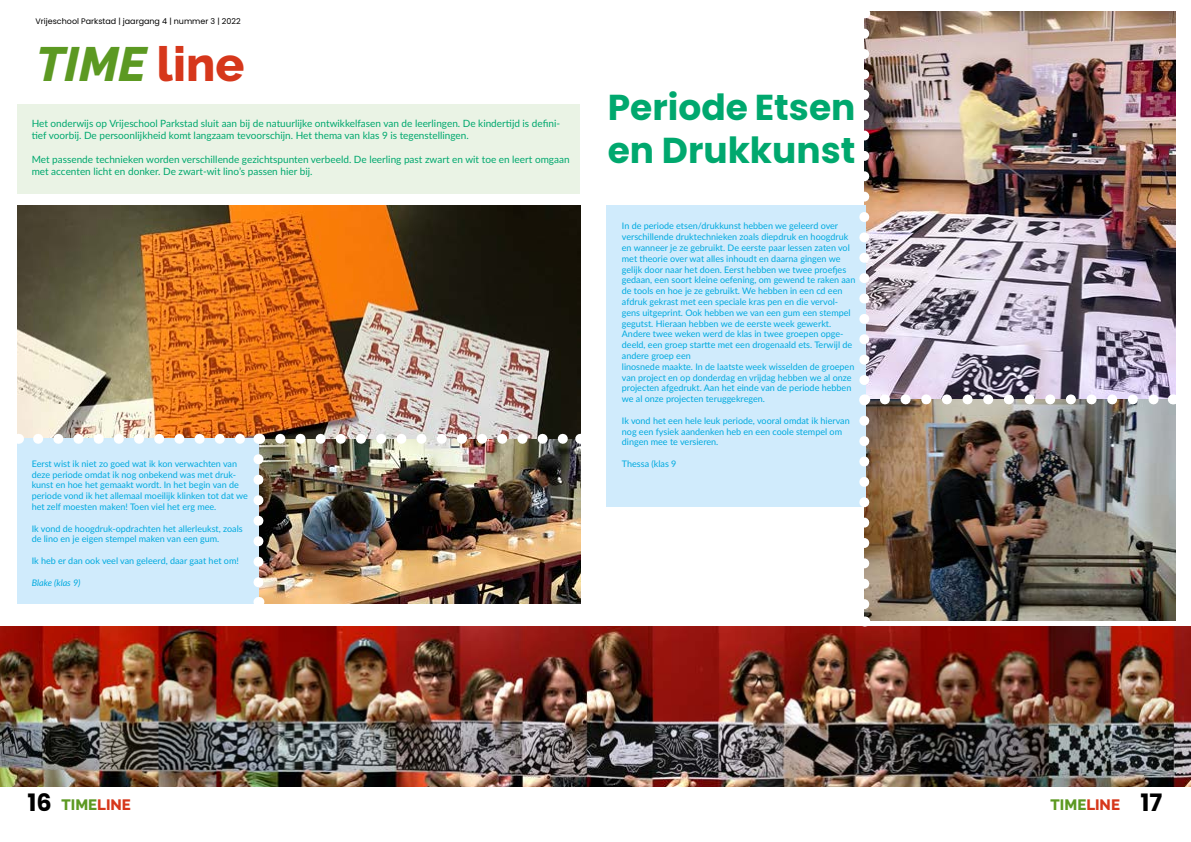
<style>
.page{position:relative;width:1191px;height:842px;background:#fff}
.page>*{position:absolute;margin:0;border:0;box-sizing:border-box;transform-origin:0 0}
.t1{font:italic 800 48px "Raleway";color:#5c9922}
.t2{font:700 36px/43.2px "Poppins";color:#00a86e}
.t3{font:700 24px "Poppins";color:#000}
.t4{font:800 15px "Raleway";color:#5c9922}
.t5{font:10px/12px "Lato";color:#00a86e}
.t6{font:9px/10.8px "Lato";color:#00aadf}
.t7{font:italic 9px "Lato";color:#00aadf}
.t8{font:8px "Poppins";color:#000}
.s1{font-style:normal;color:#d6371b}
.s2{color:#d6371b}
.s3{font-family:"Poppins";font-weight:700;font-size:24px;color:#000}
</style>
<div class="page">
<img style="left:0;top:626px;width:1191px;height:160px">
<img style="left:864px;top:11px;width:311px;height:610px">
<img style="left:258px;top:439px;width:322px;height:164px">
<img style="left:17px;top:205px;width:563px;height:234px">
<div style="left:17px;top:104px;width:563px;height:90px;background:#eaf3e5"></div>
<div style="left:17px;top:438px;width:241px;height:165px;background:#d0ebfc"></div>
<div style="left:606px;top:205px;width:259px;height:302px;background:#d0ebfc"></div>
<img style="left:38px;top:434px;width:532px;height:10px">
<svg style="left:253px;top:459px;width:10px;height:145px"></svg>
<svg style="left:885px;top:394px;width:277px;height:10px"></svg>
<img style="left:859px;top:34px;width:10px;height:587px">
<p class="t8" style="left:35px;top:17px;width:207px">Vrijeschool Parkstad | jaargang 4 | nummer 3 | 2022</p>
<h1 class="t1" style="left:36px;top:36px;width:210px">TIME <span class="s1">line</span></h1>
<p class="t5" style="left:32px;top:117px;width:530px">Het onderwijs op Vrijeschool Parkstad sluit aan bij de natuurlijke ontwikkelfasen van de leerlingen. De kindertijd is defini&shy;tief voorbij. De persoonlijkheid komt langzaam tevoorschijn. Het thema van klas 9 is tegenstellingen.</p>
<p class="t5" style="left:32px;top:153px;width:539px">Met passende technieken worden verschillende gezichtspunten verbeeld. De leerling past zwart en wit toe en leert omgaan met accenten licht en donker. De zwart-wit lino’s passen hier bij.</p>
<p class="t6" style="left:32px;top:458px;width:218px">Eerst wist ik niet zo goed wat ik kon verwachten van deze periode omdat ik nog onbekend was met druk&shy;kunst en hoe het gemaakt wordt. In het begin van de periode vond ik het allemaal moeilijk klinken tot dat we het zelf moesten maken! Toen viel het erg mee.</p>
<p class="t6" style="left:32px;top:522px;width:212px">Ik vond de hoogdruk-opdrachten het allerleukst, zoals de lino en je eigen stempel maken van een gum.</p>
<p class="t6" style="left:32px;top:555px;width:209px">Ik heb er dan ook veel van geleerd, daar gaat het om!</p>
<p class="t7" style="left:32px;top:576px;width:50px">Blake (klas 9)</p>
<h2 class="t2" style="left:607px;top:86px;width:249px">Periode Etsen en Drukkunst</h2>
<p class="t6" style="left:622px;top:220px;width:235px">In de periode etsen/drukkunst hebben we geleerd over verschillende druktechnieken zoals diepdruk en hoogdruk en wanneer je ze gebruikt. De eerste paar lessen zaten vol met theorie over wat alles inhoudt en daarna gingen we gelijk door naar het doen. Eerst hebben we twee proefjes gedaan, een soort kleine oefening, om gewend te raken aan de tools en hoe je ze gebruikt. We hebben in een cd een afdruk gekrast met een speciale kras pen en die vervol&shy;gens uitgeprint. Ook hebben we van een gum een stempel gegutst. Hieraan hebben we de eerste week gewerkt.<br>Andere twee weken werd de klas in twee groepen opge&shy;deeld, een groep startte met een drogenaald ets. Terwijl de andere groep een<br>linosnede maakte. In de laatste week wisselden de groepen van project en op donderdag en vrijdag hebben we al onze projecten afgedrukt. Aan het einde van de periode hebben we al onze projecten teruggekregen.</p>
<p class="t6" style="left:622px;top:415px;width:229px">Ik vond het een hele leuk periode, vooral omdat ik hiervan nog een fysiek aandenken heb en een coole stempel om dingen mee te versieren.</p>
<p class="t6" style="left:622px;top:458px;width:56px">Thessa (klas 9</p>
<h3 class="t3" style="left:28px;top:789px;width:26px">16</h3>
<h3 class="t4" style="left:62px;top:796px;width:71px">TIME<span class="s2">LINE</span></h3>
<h3 class="t4" style="left:1050px;top:796px;width:113px">TIME<span class="s2">LINE</span> <span class="s3">17</span></h3>
</div>
